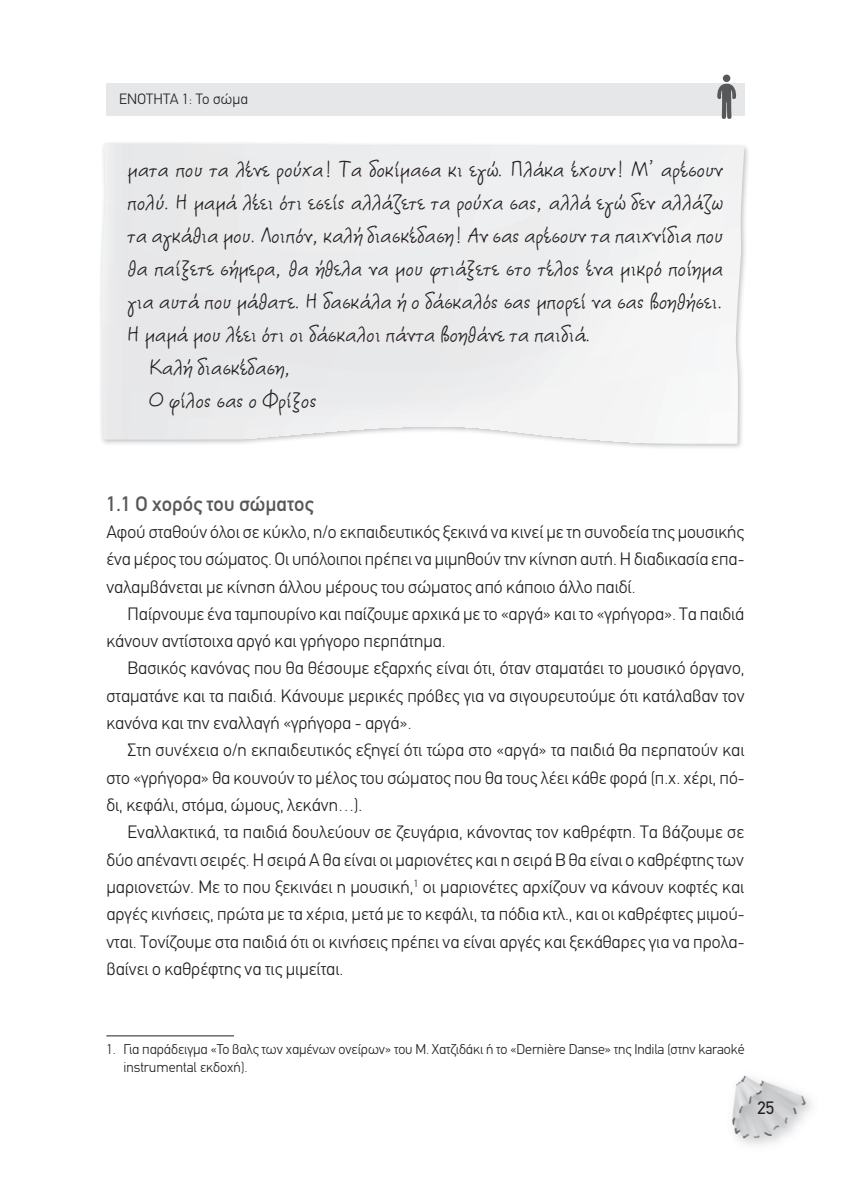
<style>
.page{position:relative;width:851px;height:1191px;background:#fff}
.page>*{position:absolute;margin:0;border:0;box-sizing:border-box;transform-origin:0 0}
.t1{font:21px/33px "CF Semplice";color:#231f20;text-align:justify}
.ypotitloi{font:500 21px "PF Din Text";color:#57585a}
.t2{font:300 18px/27.3px "PF Din Text";color:#231f20;text-align:justify}
.t3{font:18px "PF Din Text";color:#231f20}
.t4{font:300 15px "PF Din Text";letter-spacing:.01em;color:#231f20}
.t5{font:300 14.25px/18px "PF Din Text";letter-spacing:-.005em;color:#231f20}
</style>
<div class="page">
<img style="left:732px;top:1075px;width:80px;height:70px">
<div style="left:106px;top:83px;width:638px;height:32px;background:#e6e7e9"></div>
<div style="left:99px;top:141px;width:651px;height:310px;background:#231f20;opacity:.47"></div>
<svg style="left:101px;top:144px;width:642px;height:300px"></svg>
<hr style="left:106px;top:1035px;width:128px;height:1px;background:#231f20">
<div style="left:722px;top:75px;width:8px;height:7px;background:#57585a;border-radius:50%"></div>
<svg style="left:716px;top:84px;width:20px;height:35px"></svg>
<p class="t4" style="left:119px;top:90px;width:130px">ΕΝΟΤΗΤΑ 1: Το σώμα</p>
<p class="t1" style="left:128px;top:152px;width:597px">ματα που τα λένε ρούχα! Τα δοκίμασα κι εγώ. Πλάκα έχουν! Μ’ αρέσουν πολύ. Η μαμά λέει ότι εσείς αλλάζετε τα ρούχα σας, αλλά εγώ δεν αλλάζω τα αγκάθια μου. Λοιπόν, καλή διασκέδαση! Αν σας αρέσουν τα παιχνίδια που θα παίξετε σήμερα, θα ήθελα να μου φτιάξετε στο τέλος ένα μικρό ποίημα για αυτά που μάθατε. Η δασκάλα ή ο δάσκαλός σας μπορεί να σας βοηθήσει.<br>Η μαμά μου λέει ότι οι δάσκαλοι πάντα βοηθάνε τα παιδιά.</p>
<p class="t1" style="left:149px;top:350px;width:144px">Καλή διασκέδαση,</p>
<p class="t1" style="left:149px;top:383px;width:170px">Ο φίλος σας ο Φρίξος</p>
<p class="ypotitloi" style="left:106px;top:491px;width:208px">1.1 Ο χορός του σώματος</p>
<p class="t2" style="left:106px;top:518px;width:639px">Αφού σταθούν όλοι σε κύκλο, η/ο εκπαιδευτικός ξεκινά να κινεί με τη συνοδεία της μουσικής ένα μέρος του σώματος. Οι υπόλοιποι πρέπει να μιμηθούν την κίνηση αυτή. Η διαδικασία επα&shy;ναλαμβάνεται με κίνηση άλλου μέρους του σώματος από κάποιο άλλο παιδί.</p>
<p class="t2" style="left:106px;top:600px;width:639px;text-indent:21px">Παίρνουμε ένα ταμπουρίνο και παίζουμε αρχικά με το «αργά» και το «γρήγορα». Τα παιδιά κάνουν αντίστοιχα αργό και γρήγορο περπάτημα.</p>
<p class="t2" style="left:106px;top:654px;width:639px;text-indent:21px">Βασικός κανόνας που θα θέσουμε εξαρχής είναι ότι, όταν σταματάει το μουσικό όργανο, σταματάνε και τα παιδιά. Κάνουμε μερικές πρόβες για να σιγουρευτούμε ότι κατάλαβαν τον κανόνα και την εναλλαγή «γρήγορα - αργά».</p>
<p class="t2" style="left:106px;top:736px;width:639px;text-indent:21px">Στη συνέχεια ο/η εκπαιδευτικός εξηγεί ότι τώρα στο «αργά» τα παιδιά θα περπατούν και στο «γρήγορα» θα κουνούν το μέλος του σώματος που θα τους λέει κάθε φορά (π.χ. χέρι, πό&shy;δι, κεφάλι, στόμα, ώμους, λεκάνη…).</p>
<p class="t2" style="left:106px;top:818px;width:639px;text-indent:21px">Εναλλακτικά, τα παιδιά δουλεύουν σε ζευγάρια, κάνοντας τον καθρέφτη. Τα βάζουμε σε δύο απέναντι σειρές. Η σειρά Α θα είναι οι μαριονέτες και η σειρά Β θα είναι ο καθρέφτης των μαριονετών. Με το που ξεκινάει η μουσική,<sup>1</sup> οι μαριονέτες αρχίζουν να κάνουν κοφτές και αργές κινήσεις, πρώτα με τα χέρια, μετά με το κεφάλι, τα πόδια κτλ., και οι καθρέφτες μιμού&shy;νται. Τονίζουμε στα παιδιά ότι οι κινήσεις πρέπει να είναι αργές και ξεκάθαρες για να προλα&shy;βαίνει ο καθρέφτης να τις μιμείται.</p>
<p class="t5" style="left:123px;top:1040px;width:622px;text-indent:-17px">1. Για παράδειγμα «Το βαλς των χαμένων ονείρων» του Μ. Χατζιδάκι ή το «Dernière Danse» της Indila (στην karaoké instrumental εκδοχή).</p>
<p class="t3" style="left:757px;top:1097px;width:18px">25</p>
</div>
